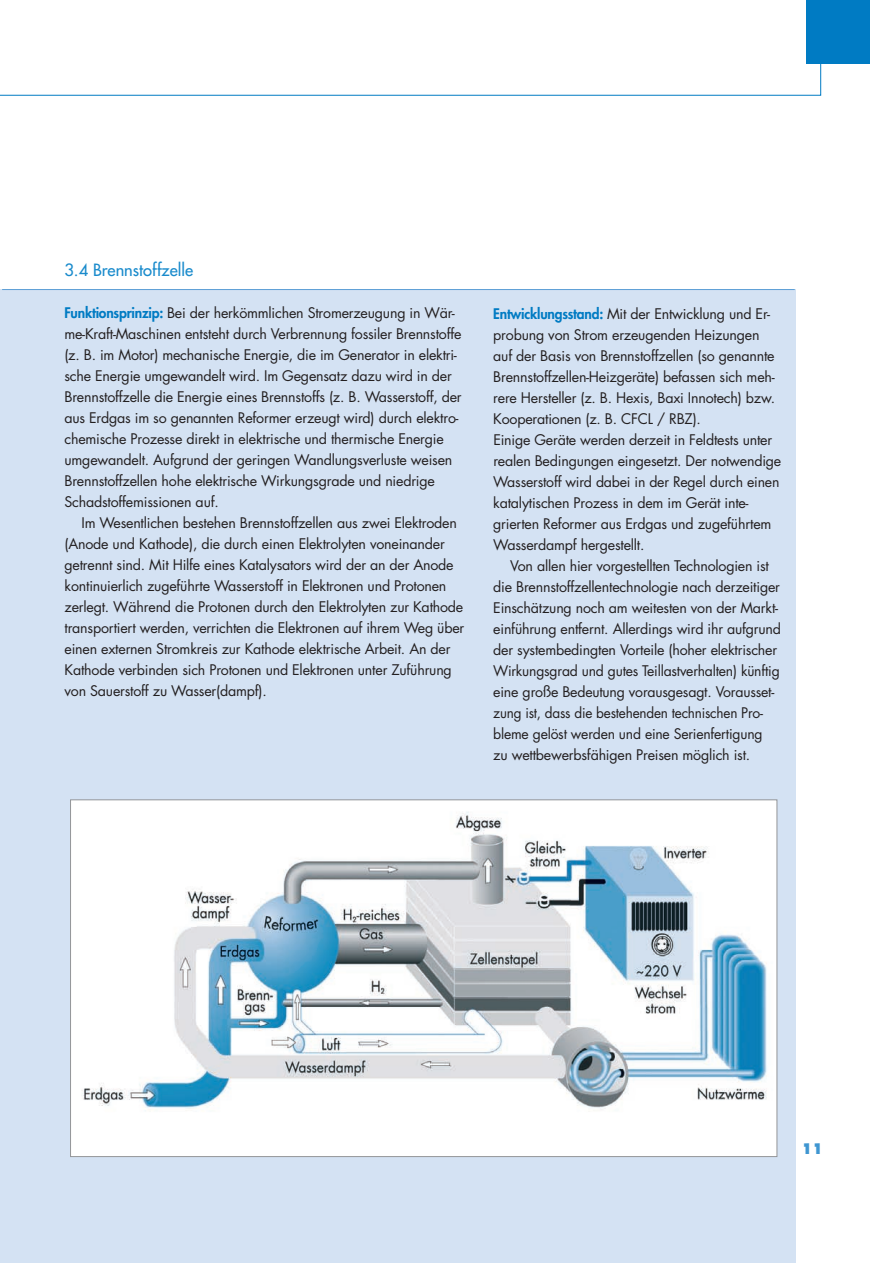
<style>
.page{position:relative;width:893px;height:1263px;background:#fff}
.page>*{position:absolute;margin:0;border:0;box-sizing:border-box;transform-origin:0 0}
.t1{font:16.5px "Futura";color:#1a8bcc}
.t2{font:14.25px/21px "Futura";letter-spacing:-.015em;color:#231f20}
.t3{font:800 14.25px "Futura";color:#3f96d1;scale:.9 1}
.s1{font-weight:800;color:#007bc3}
</style>
<div class="page">
<div style="left:0;top:290px;width:795px;height:973px;background:#d4e2f3"></div>
<div style="left:806px;top:0;width:64px;height:64px;background:#007bc3"></div>
<svg style="left:0;top:64px;width:821px;height:32px"></svg>
<img style="left:72px;top:801px;width:703px;height:354px">
<hr style="left:2px;top:289px;width:793px;height:1px;background:#5c9fd6">
<p class="t1" style="left:64px;top:259px;width:130px">3.4 Brennstoffzelle</p>
<p class="t2" style="left:64px;top:302px;width:399px"><span class="s1">Funktionsprinzip:</span> Bei der herkömmlichen Stromerzeugung in Wär&shy;me-Kraft-Maschinen entsteht durch Verbrennung fossiler Brennstoffe (z. B. im Motor) mechanische Energie, die im Generator in elektri&shy;sche Energie umgewandelt wird. Im Gegensatz dazu wird in der Brennstoffzelle die Energie eines Brennstoffs (z. B. Wasserstoff, der aus Erdgas im so genannten Reformer erzeugt wird) durch elektro&shy;chemische Prozesse direkt in elektrische und thermische Energie umgewandelt. Aufgrund der geringen Wandlungsverluste weisen Brennstoffzellen hohe elektrische Wirkungsgrade und niedrige Schadstoffemissionen auf.</p>
<p class="t2" style="left:64px;top:512px;width:401px;text-indent:17px">Im Wesentlichen bestehen Brennstoffzellen aus zwei Elektroden (Anode und Kathode), die durch einen Elektrolyten voneinander getrennt sind. Mit Hilfe eines Katalysators wird der an der Anode kontinuierlich zugeführte Wasserstoff in Elektronen und Protonen zerlegt. Während die Protonen durch den Elektrolyten zur Kathode transportiert werden, verrichten die Elektronen auf ihrem Weg über einen externen Stromkreis zur Kathode elektrische Arbeit. An der Kathode verbinden sich Protonen und Elektronen unter Zuführung von Sauerstoff zu Wasser(dampf).</p>
<p class="t2" style="left:493px;top:304px;width:290px"><span class="s1">Entwicklungsstand:</span> Mit der Entwicklung und Er&shy;probung von Strom erzeugenden Heizungen auf der Basis von Brennstoffzellen (so genannte Brennstoffzellen-Heizgeräte) befassen sich meh&shy;rere Hersteller (z. B. Hexis, Baxi Innotech) bzw.<br>Kooperationen (z. B. CFCL / RBZ).<br>Einige Geräte werden derzeit in Feldtests unter realen Bedingungen eingesetzt. Der notwendige Wasserstoff wird dabei in der Regel durch einen katalytischen Prozess in dem im Gerät inte&shy;grierten Reformer aus Erdgas und zugeführtem Wasserdampf hergestellt.</p>
<p class="t2" style="left:493px;top:556px;width:289px;text-indent:17px">Von allen hier vorgestellten Technologien ist die Brennstoffzellentechnologie nach derzeitiger Einschätzung noch am weitesten von der Markt&shy;einführung entfernt. Allerdings wird ihr aufgrund der systembedingten Vorteile (hoher elektrischer Wirkungsgrad und gutes Teillastverhalten) künftig eine große Bedeutung vorausgesagt. Vorausset&shy;zung ist, dass die bestehenden technischen Pro&shy;bleme gelöst werden und eine Serienfertigung<br>zu wettbewerbsfähigen Preisen möglich ist.</p>
<p class="t3" style="left:802px;top:1139px;width:25px">11</p>
</div>
